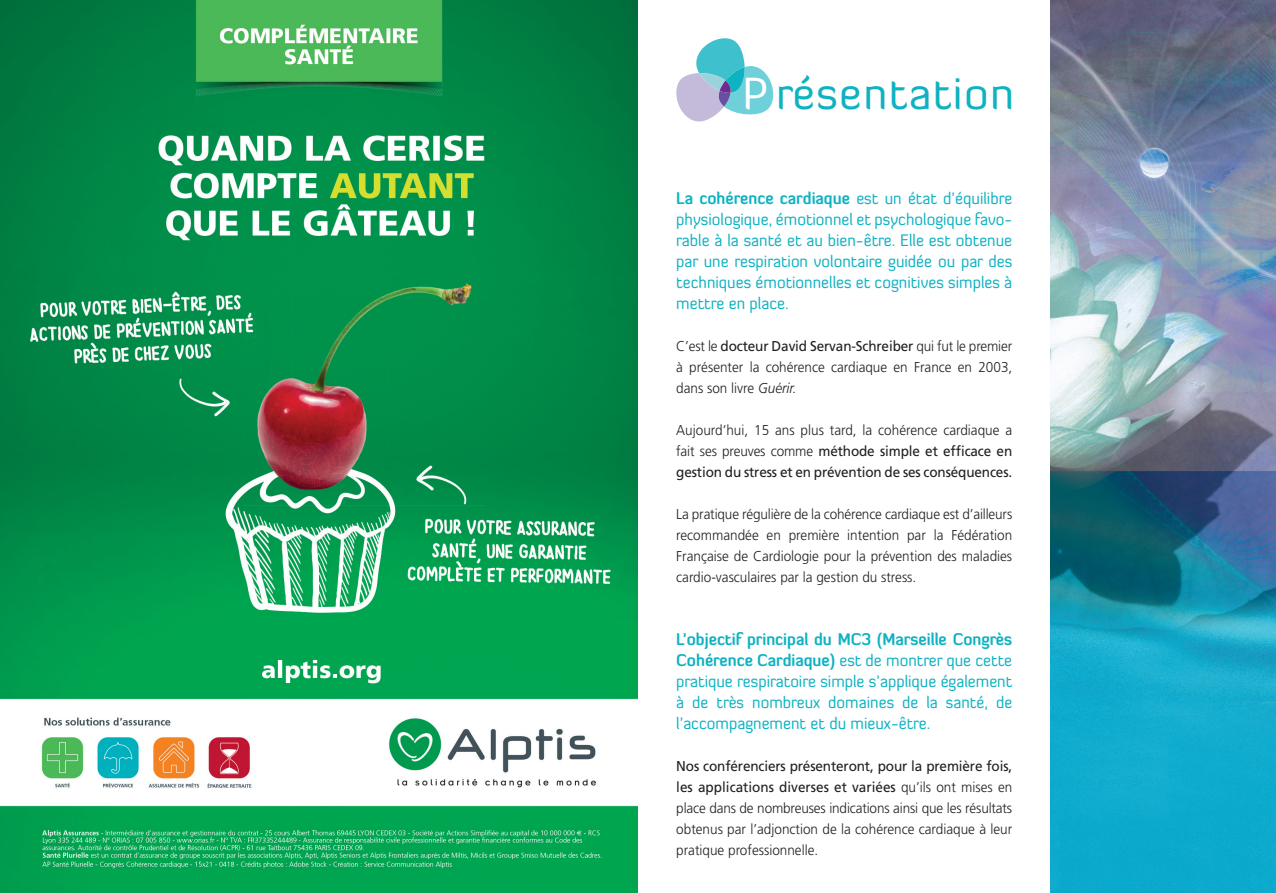
<style>
.page{position:relative;width:1276px;height:893px;background:#fff}
.page>*{position:absolute;margin:0;border:0;box-sizing:border-box;transform-origin:0 0}
.t1{font:44.7px "Diavlo";letter-spacing:.03em;color:#0eb2c1}
.t2{font:16.5px/21px "Diavlo";color:#0eb2c1;text-align:justify;scale:.95 1}
.t3{font:300 14.25px/21px "Frutiger LT";color:#231f20;text-align:justify;scale:.95 1}
.t4{font:14.25px/21px "Frutiger LT";letter-spacing:-.01em;color:#231f20;text-align:justify;scale:.95 1}
.s1{color:#fff}
.s2{font-weight:700}
.s3{font-weight:400}
.s4{font-style:italic}
.s5{font-weight:300}
</style>
<div class="page">
<img style="left:1050px;top:0;width:226px;height:893px">
<img style="left:0;top:0;width:638px;height:893px">
<svg style="left:676px;top:38px;width:98px;height:84px"></svg>
<h1 class="t1" style="left:742px;top:65px;width:273px"><span class="s1">P</span> résentation</h1>
<p class="t2" style="left:676px;top:187px;width:355px"><span class="s2">La cohérence cardiaque</span> est un état d’équilibre physiologique, émotionnel et psychologique favo&shy;rable à la santé et au bien-être. Elle est obtenue par une respiration volontaire guidée ou par des techniques émotionnelles et cognitives simples à mettre en place.</p>
<p class="t3" style="left:676px;top:335px;width:355px">C’est le <span class="s3">docteur David Servan-Schreiber</span> qui fut le premier à présenter la cohérence cardiaque en France en 2003, dans son livre <span class="s4">Guérir.</span></p>
<p class="t4" style="left:676px;top:419px;width:355px"><span class="s5">Aujourd’hui, 15 ans plus tard, la cohérence cardiaque a fait ses preuves comme</span> méthode simple et efficace en gestion du stress et en prévention de ses conséquences.</p>
<p class="t3" style="left:676px;top:503px;width:355px">La pratique régulière de la cohérence cardiaque est d’ailleurs recommandée en première intention par la Fédération Française de Cardiologie pour la prévention des maladies cardio-vasculaires par la gestion du stress.</p>
<p class="t2" style="left:676px;top:628px;width:355px"><span class="s2">L’objectif principal du MC3 (Marseille Congrès Cohérence Cardiaque)</span> est de montrer que cette pratique respiratoire simple s’applique également à de très nombreux domaines de la santé, de l’accompagnement et du mieux-être.</p>
<p class="t3" style="left:676px;top:755px;width:355px"><span class="s3">Nos conférenciers présenteront, pour la première fois, les applications diverses et variées</span> qu’ils ont mises en place dans de nombreuses indications ainsi que les résultats obtenus par l’adjonction de la cohérence cardiaque à leur pratique professionnelle.</p>
</div>
